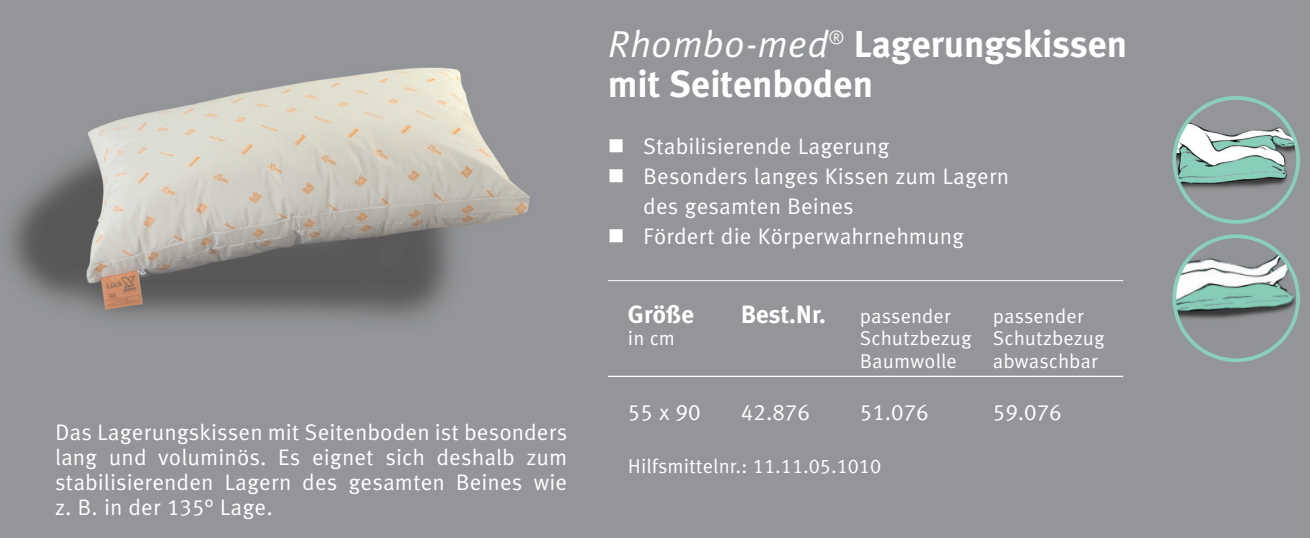
<style>
.page{position:relative;width:1310px;height:538px;background:#fff}
.page>*{position:absolute;margin:0;border:0;box-sizing:border-box;transform-origin:0 0}
.t1{font:700 37.5px/40px "Meta Korrespondenz";color:#fff}
.t2{font:700 25px "Meta Korrespondenz";color:#fff}
.t3{font:22.5px/25px "Meta Korrespondenz";color:#fff;text-align:justify}
.t4{font:20px/22.5px "Meta Korrespondenz";color:#fff}
.s1{font-weight:400;font-style:italic}
</style>
<div class="page">
<img style="left:0;top:0;width:1310px;height:537px">
<hr style="left:608px;top:280px;width:515px;height:1px;background:#fff">
<hr style="left:608px;top:375px;width:515px;height:1px;background:#fff">
<img style="left:1174px;top:98px;width:124px;height:124px;border-radius:62px">
<div style="left:1172px;top:96px;width:128px;height:127px;border:4px solid #8acfba;border-radius:50%"></div>
<img style="left:1174px;top:236px;width:124px;height:124px;border-radius:62px">
<div style="left:1172px;top:234px;width:128px;height:128px;border:4px solid #8acfba;border-radius:50%"></div>
<svg style="left:625px;top:154px;width:22px;height:1px"></svg>
<svg style="left:625px;top:184px;width:22px;height:1px"></svg>
<svg style="left:625px;top:244px;width:22px;height:1px"></svg>
<p class="t3" style="left:55px;top:419px;width:514px">Das Lagerungskissen mit Seitenboden ist besonders lang und voluminös. Es eignet sich deshalb zum stabilisierenden Lagern des gesamten Beines wie z. B. in der 135° Lage.</p>
<h1 class="t1" style="left:608px;top:23px;width:521px"><span class="s1">Rhombo-med</span><sup>®</sup> Lagerungskissen mit Seitenboden</h1>
<p class="t3" style="left:608px;top:134px;width:283px">■ Stabilisierende Lagerung</p>
<p class="t3" style="left:643px;top:161px;width:367px;line-height:30px;text-indent:-35px">■ Besonders langes Kissen zum Lagern des gesamten Beines</p>
<p class="t3" style="left:608px;top:224px;width:358px">■ Fördert die Körperwahrnehmung</p>
<p class="t2" style="left:628px;top:299px;width:68px">Größe</p>
<p class="t2" style="left:741px;top:299px;width:86px">Best.Nr.</p>
<p class="t4" style="left:860px;top:304px;width:93px">passender</p>
<p class="t4" style="left:993px;top:304px;width:93px">passender</p>
<p class="t4" style="left:628px;top:326px;width:49px">in cm</p>
<p class="t4" style="left:860px;top:326px;width:247px">Schutzbezug Schutzbezug<br>Baumwolle</p>
<p class="t4" style="left:993px;top:349px;width:107px">abwaschbar</p>
<p class="t3" style="left:628px;top:399px;width:74px">55 x 90</p>
<p class="t3" style="left:741px;top:399px;width:71px">42.876</p>
<p class="t3" style="left:860px;top:399px;width:70px">51.076</p>
<p class="t3" style="left:993px;top:399px;width:70px">59.076</p>
<p class="t4" style="left:628px;top:454px;width:255px">Hilfsmittelnr.: 11.11.05.1010</p>
</div>
